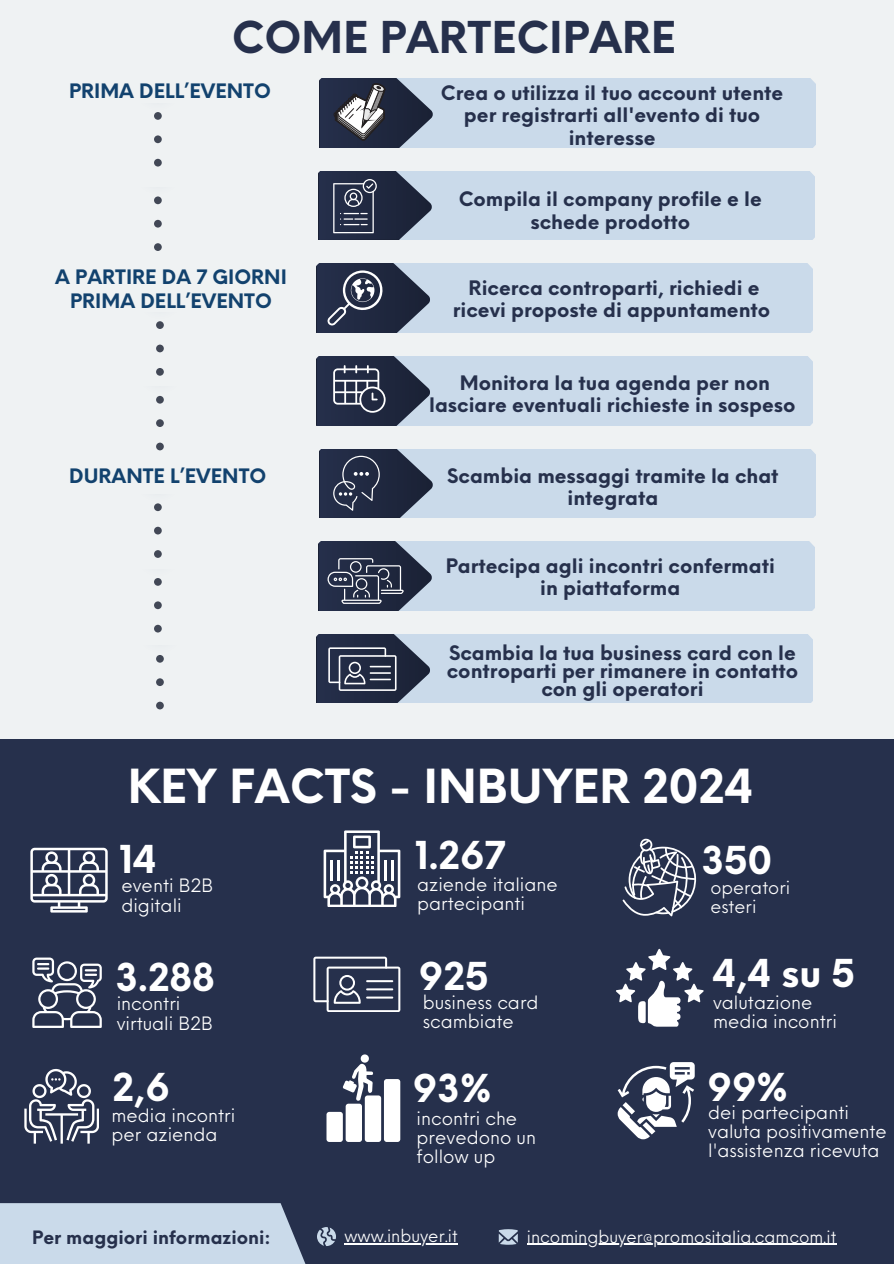
<style>
.page{position:relative;width:894px;height:1264px;background:#fff}
.page>*{position:absolute;margin:0;border:0;box-sizing:border-box;transform-origin:0 0}
.t1{font:700 45.75px "Neue Einstellung";color:#fff}
.t2{font:700 42.75px "Neue Einstellung";color:#26304c}
.t3{font:700 37.5px "Neue Einstellung";color:#fff}
.t4{font:700 19.5px/22.5px "Neue Einstellung";color:#26304c;text-align:center}
.t5{font:700 19.5px/23.7px "Neue Einstellung";color:#12426e;text-align:center}
.t6{font:18px/19.2px "Neue Einstellung";color:#fff}
.t7{font:700 18px "Neue Einstellung";color:#26304c}
.t8{font:17.55px "Neue Einstellung";color:#fff}
.t9{font:16.5px "Neue Einstellung";color:#fff}
</style>
<div class="page">
<div style="left:0;top:0;width:893px;height:1263px;background:#eff2f3"></div>
<div style="left:0;top:739px;width:893px;height:469px;background:#26304c"></div>
<svg style="left:313px;top:956px;width:87px;height:55px"></svg>
<hr style="left:366px;top:980px;width:27px;height:2px;background:#fff">
<hr style="left:366px;top:988px;width:27px;height:2px;background:#fff">
<hr style="left:366px;top:996px;width:27px;height:2px;background:#fff">
<svg style="left:24px;top:1068px;width:75px;height:75px"></svg>
<svg style="left:342px;top:1054px;width:31px;height:47px"></svg>
<div style="left:384px;top:1079px;width:16px;height:62px;background:#fff;border-radius:3px"></div>
<div style="left:345px;top:1103px;width:17px;height:38px;background:#fff;border-radius:3px"></div>
<div style="left:365px;top:1095px;width:16px;height:46px;background:#fff;border-radius:3px"></div>
<div style="left:326px;top:1111px;width:17px;height:30px;background:#fff;border-radius:3px"></div>
<svg style="left:323px;top:830px;width:77px;height:77px"></svg>
<svg style="left:622px;top:838px;width:74px;height:78px"></svg>
<svg style="left:30px;top:847px;width:78px;height:65px"></svg>
<svg style="left:32px;top:957px;width:70px;height:70px"></svg>
<svg style="left:617px;top:1062px;width:77px;height:77px"></svg>
<svg style="left:616px;top:948px;width:87px;height:78px"></svg>
<div style="left:189px;top:1203px;width:704px;height:60px;background:#26304c"></div>
<svg style="left:0;top:1203px;width:444px;height:60px;fill:#cadaea"></svg>
<svg style="left:498px;top:1229px;width:19px;height:15px"></svg>
<svg style="left:317px;top:1226px;width:19px;height:19px"></svg>
<hr style="left:344px;top:1242px;width:113px;height:1px;background:#fff">
<hr style="left:526px;top:1243px;width:310px;height:1px;background:#fff">
<svg style="left:319px;top:78px;width:495px;height:69px;background:#aebccd"></svg>
<svg style="left:318px;top:171px;width:495px;height:69px;background:#abbacb"></svg>
<svg style="left:317px;top:264px;width:495px;height:68px;background:#acbbcc"></svg>
<svg style="left:317px;top:356px;width:495px;height:69px;background:#acbbcc"></svg>
<svg style="left:319px;top:449px;width:495px;height:68px;background:#aab9ca"></svg>
<svg style="left:318px;top:541px;width:495px;height:69px;background:#acbbcc"></svg>
<svg style="left:317px;top:634px;width:495px;height:69px;background:#adbbcd"></svg>
<hr style="left:369px;top:665px;width:22px;height:2px;background:#fff">
<hr style="left:369px;top:672px;width:22px;height:2px;background:#fff">
<hr style="left:369px;top:678px;width:22px;height:2px;background:#fff">
<svg style="left:154px;top:112px;width:8px;height:55px"></svg>
<svg style="left:154px;top:196px;width:8px;height:55px"></svg>
<svg style="left:156px;top:321px;width:8px;height:55px"></svg>
<svg style="left:156px;top:395px;width:8px;height:56px"></svg>
<svg style="left:154px;top:503px;width:8px;height:55px"></svg>
<svg style="left:154px;top:578px;width:8px;height:55px"></svg>
<svg style="left:156px;top:655px;width:8px;height:55px"></svg>
<p class="t2" style="left:232px;top:-1px;width:445px">COME PARTECIPARE</p>
<p class="t5" style="left:69px;top:78px;width:203px">PRIMA DELL’EVENTO</p>
<h1 class="t5" style="left:55px;top:263px;width:233px">A PARTIRE DA 7 GIORNI<br>PRIMA DELL’EVENTO</h1>
<p class="t5" style="left:69px;top:462px;width:199px">DURANTE L’EVENTO</p>
<p class="t4" style="left:441px;top:80px;width:344px">Crea o utilizza il tuo account utente per registrarti all'evento di tuo interesse</p>
<p class="t4" style="left:458px;top:186px;width:304px">Compila il company profile e le schede prodotto</p>
<h4 class="t4" style="left:452px;top:274px;width:319px">Ricerca controparti, richiedi e ricevi proposte di appuntamento</h4>
<p class="t4" style="left:429px;top:369px;width:368px">Monitora la tua agenda per non lasciare eventuali richieste in sospeso</p>
<p class="t4" style="left:447px;top:462px;width:333px">Scambia messaggi tramite la chat integrata</p>
<p class="t4" style="left:445px;top:552px;width:330px">Partecipa agli incontri confermati in piattaforma</p>
<h4 class="t4" style="left:446px;top:642px;width:353px;line-height:18px">Scambia la tua business card con le controparti per rimanere in contatto con gli operatori</h4>
<p class="t1" style="left:128px;top:745px;width:627px">KEY FACTS - INBUYER 2024</p>
<p class="t3" style="left:119px;top:825px;width:39px">14</p>
<p class="t3" style="left:414px;top:821px;width:92px">1.267</p>
<h3 class="t3" style="left:701px;top:826px;width:72px">350</h3>
<p class="t6" style="left:121px;top:874px;width:93px">eventi B2B digitali</p>
<p class="t6" style="left:417px;top:873px;width:142px">aziende italiane partecipanti</p>
<p class="t8" style="left:710px;top:871px;width:81px">operatori</p>
<h4 class="t8" style="left:710px;top:890px;width:48px">esteri</h4>
<p class="t3" style="left:115px;top:943px;width:101px">3.288</p>
<h4 class="t6" style="left:117px;top:992px;width:97px">incontri virtuali B2B</h4>
<h3 class="t3" style="left:419px;top:941px;width:71px">925</h3>
<h1 class="t6" style="left:422px;top:990px;width:117px">business card scambiate</h1>
<p class="t3" style="left:712px;top:939px;width:144px">4,4 su 5</p>
<h4 class="t6" style="left:712px;top:990px;width:125px">valutazione media incontri</h4>
<p class="t3" style="left:112px;top:1053px;width:59px">2,6</p>
<h4 class="t3" style="left:412px;top:1054px;width:80px">93%</h4>
<p class="t6" style="left:416px;top:1106px;width:121px">incontri che prevedono un follow up</p>
<p class="t6" style="left:111px;top:1103px;width:125px">media incontri per azienda</p>
<p class="t3" style="left:707px;top:1052px;width:82px">99%</p>
<p class="t6" style="left:708px;top:1100px;width:180px">dei partecipanti valuta positivamente l'assistenza ricevuta</p>
<p class="t7" style="left:32px;top:1220px;width:240px">Per maggiori informazioni:</p>
<h4 class="t9" style="left:344px;top:1220px;width:115px">www.inbuyer.it</h4>
<h3 class="t9" style="left:526px;top:1221px;width:311px">incomingbuyer@promositalia.camcom.it</h3>
</div>
